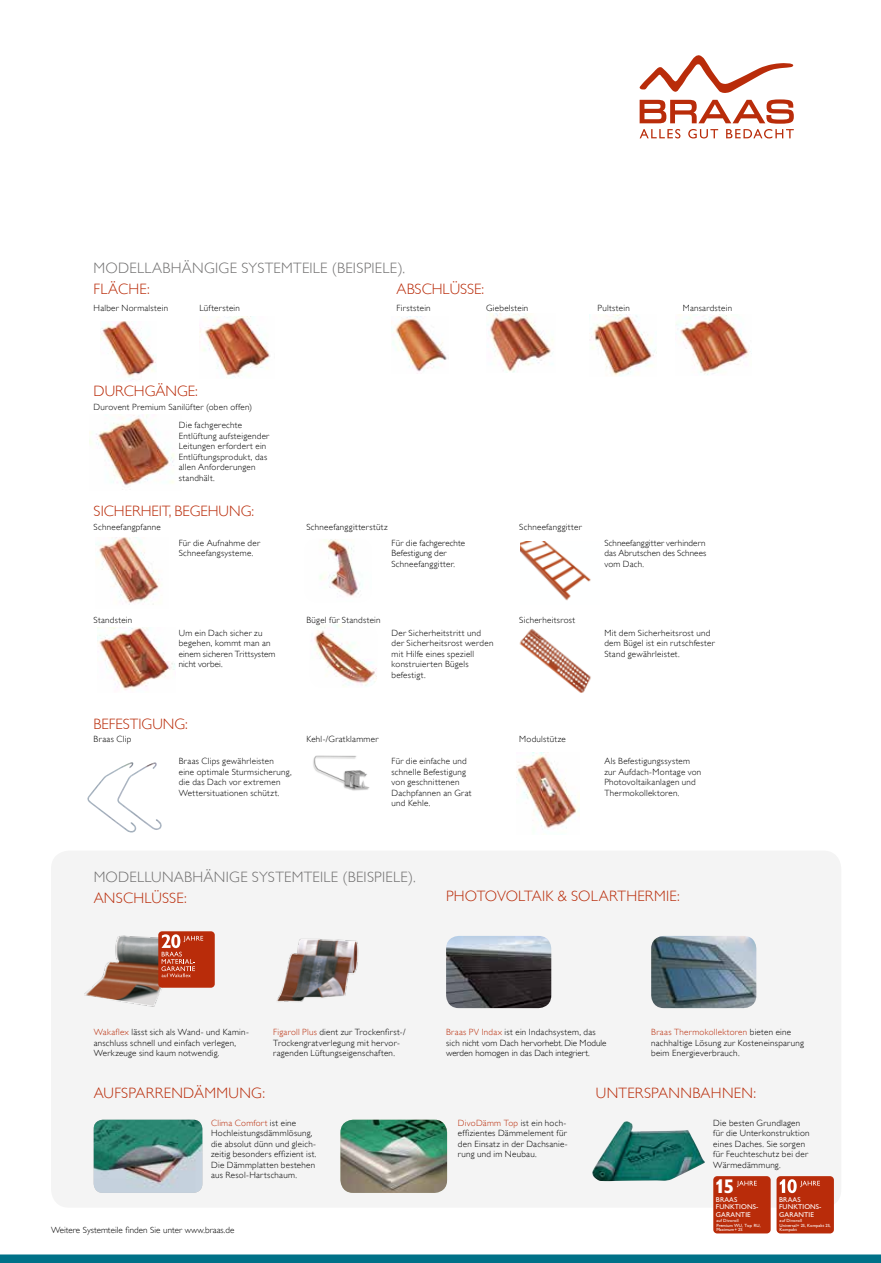
<style>
.page{position:relative;width:881px;height:1263px;background:#fff}
.page>*{position:absolute;margin:0;border:0;box-sizing:border-box;transform-origin:0 0}
.t1{font:700 19.8px "Gill Sans Alt One WGL";color:#fff}
.t2{font:15px "Gill Sans Alt One WGL Light";color:#b92c0a}
.t3{font:15px "Gill Sans Alt One WGL Light";letter-spacing:.02em;color:#706f6f}
.t4{font:15px "Gill Sans Alt One WGL Light";letter-spacing:.02em;color:#b92c0a}
.t5{font:9px/10.5px "Gill Sans Alt One WGL Light";letter-spacing:.03em;color:#000}
.t6{font:9px/10.5px "Gill Sans Alt One WGL Light";color:#000}
.t7{font:7.05px/7.5px "Gill Sans Alt One WGL";letter-spacing:.015em;color:#fff}
.t8{font:4.5px/4.2px "Gill Sans Alt One WGL";color:#fff}
.s1{color:#b92c0a}
</style>
<div class="page">
<svg style="left:0;top:1254px;width:880px;height:9px;background:#0d788e"></svg>
<img style="left:520px;top:541px;width:71px;height:60px">
<img style="left:89px;top:415px;width:86px;height:75px">
<img style="left:95px;top:537px;width:67px;height:68px">
<img style="left:311px;top:624px;width:66px;height:63px">
<img style="left:101px;top:321px;width:55px;height:60px">
<img style="left:199px;top:317px;width:71px;height:61px">
<img style="left:676px;top:314px;width:75px;height:61px">
<img style="left:589px;top:315px;width:67px;height:61px">
<img style="left:487px;top:313px;width:66px;height:60px">
<img style="left:98px;top:627px;width:77px;height:63px">
<img style="left:516px;top:752px;width:63px;height:77px">
<div style="left:51px;top:851px;width:789px;height:357px;background:#f4f4f4;border-radius:18px"></div>
<img style="left:446px;top:936px;width:105px;height:72px">
<img style="left:84px;top:935px;width:78px;height:72px">
<img style="left:277px;top:939px;width:82px;height:63px">
<img style="left:592px;top:1121px;width:113px;height:60px">
<div style="left:158px;top:931px;width:57px;height:57px;background:#b92c0a;border-radius:4px"></div>
<svg style="left:161px;top:934px;width:42px;height:43px"></svg>
<div style="left:713px;top:1176px;width:57px;height:57px;background:#b92c0a;border-radius:4px"></div>
<svg style="left:736px;top:1181px;width:20px;height:6px"></svg>
<div style="left:776px;top:1176px;width:57px;height:57px;background:#b92c0a;border-radius:4px"></div>
<svg style="left:779px;top:1179px;width:40px;height:14px"></svg>
<svg style="left:639px;top:55px;width:153px;height:38px"></svg>
<svg style="left:639px;top:99px;width:154px;height:39px"></svg>
<img style="left:391px;top:317px;width:56px;height:55px">
<img style="left:519px;top:629px;width:72px;height:64px">
<img style="left:94px;top:1120px;width:108px;height:73px">
<img style="left:320px;top:539px;width:43px;height:57px">
<img style="left:313px;top:755px;width:57px;height:36px">
<img style="left:87px;top:770px;width:49px;height:63px">
<img style="left:116px;top:762px;width:46px;height:68px">
<img style="left:651px;top:936px;width:105px;height:72px">
<img style="left:340px;top:1120px;width:107px;height:73px">
<h2 class="t3" style="left:94px;top:258px;width:313px">MODELLABHÄNGIGE SYSTEMTEILE (BEISPIELE).</h2>
<h2 class="t2" style="left:94px;top:279px;width:58px">FLÄCHE:</h2>
<h2 class="t2" style="left:396px;top:279px;width:89px">ABSCHLÜSSE:</h2>
<p class="t5" style="left:94px;top:303px;width:76px">Halber Normalstein</p>
<p class="t5" style="left:199px;top:303px;width:42px">Lüfterstein</p>
<p class="t5" style="left:486px;top:303px;width:44px">Giebelstein</p>
<p class="t5" style="left:597px;top:303px;width:34px">Pultstein</p>
<p class="t5" style="left:682px;top:303px;width:51px">Mansardstein</p>
<p class="t5" style="left:396px;top:303px;width:36px">Firststein</p>
<h2 class="t2" style="left:94px;top:381px;width:106px">DURCHGÄNGE:</h2>
<p class="t5" style="left:179px;top:420px;width:92px">Die fachgerechte<br>Entlüftung aufsteigender<br>Leitungen erfordert ein<br>Entlüftungsprodukt, das allen Anforderungen standhält.</p>
<p class="t5" style="left:94px;top:401px;width:160px">Durovent Premium Sanilüfter (oben offen)</p>
<h2 class="t2" style="left:94px;top:501px;width:162px">SICHERHEIT, BEGEHUNG:</h2>
<p class="t5" style="left:94px;top:521px;width:69px">Schneefangpfanne</p>
<p class="t5" style="left:306px;top:521px;width:83px">Schneefanggitterstütz</p>
<p class="t5" style="left:179px;top:537px;width:83px">Für die Aufnahme der<br>Schneefangsysteme.</p>
<p class="t5" style="left:519px;top:521px;width:64px">Schneefanggitter</p>
<p class="t5" style="left:391px;top:537px;width:75px">Für die fachgerechte<br>Befestigung der<br>Schneefanggitter.</p>
<p class="t5" style="left:604px;top:537px;width:103px;text-align:justify">Schneefanggitter verhindern das Abrutschen des Schnees vom Dach.</p>
<p class="t5" style="left:94px;top:615px;width:40px">Standstein</p>
<p class="t5" style="left:306px;top:615px;width:76px">Bügel für Standstein</p>
<p class="t5" style="left:519px;top:615px;width:57px">Sicherheitsrost</p>
<p class="t5" style="left:179px;top:627px;width:98px">Um ein Dach sicher zu begehen, kommt man an einem sicheren Trittsystem nicht vorbei.</p>
<p class="t5" style="left:391px;top:627px;width:103px">Der Sicherheitstritt und der Sicherheitsrost werden mit Hilfe eines speziell konstruierten Bügels befestigt.</p>
<p class="t5" style="left:604px;top:627px;width:112px">Mit dem Sicherheitsrost und dem Bügel ist ein rutschfester<br>Stand gewährleistet.</p>
<h2 class="t2" style="left:94px;top:714px;width:96px">BEFESTIGUNG:</h2>
<p class="t5" style="left:94px;top:734px;width:39px">Braas Clip</p>
<p class="t5" style="left:179px;top:756px;width:114px">Braas Clips gewährleisten eine optimale Sturmsicherung, die das Dach vor extremen<br>Wettersituationen schützt.</p>
<p class="t5" style="left:306px;top:734px;width:73px">Kehl-/Gratklammer</p>
<p class="t5" style="left:391px;top:756px;width:82px">Für die einfache und schnelle Befestigung von geschnittenen<br>Dachpfannen an Grat und Kehle.</p>
<h2 class="t3" style="left:94px;top:867px;width:323px">MODELLUNABHÄNIGE SYSTEMTEILE (BEISPIELE).</h2>
<p class="t5" style="left:519px;top:734px;width:48px">Modulstütze</p>
<p class="t5" style="left:604px;top:756px;width:98px">Als Befestigungssystem zur Aufdach-Montage von<br>Photovoltaikanlagen und<br>Thermokollektoren.</p>
<h2 class="t2" style="left:94px;top:888px;width:95px">ANSCHLÜSSE:</h2>
<h2 class="t2" style="left:446px;top:886px;width:235px">PHOTOVOLTAIK &amp; SOLARTHERMIE:</h2>
<p class="t5" style="left:94px;top:1027px;width:156px"><span class="s1">Wakaflex</span> lässt sich als Wand- und Kamin&shy;anschluss schnell und einfach verlegen,<br>Werkzeuge sind kaum notwendig.</p>
<p class="t5" style="left:273px;top:1027px;width:134px"><span class="s1">Figaroll Plus</span> dient zur Trockenfirst-/<br>Trockengratverlegung mit hervor&shy;ragenden Lüftungseigenschaften.</p>
<h2 class="t4" style="left:94px;top:1083px;width:173px">AUFSPARRENDÄMMUNG:</h2>
<p class="t5" style="left:211px;top:1117px;width:107px"><span class="s1">Clima Comfort</span> ist eine<br>Hochleistungsdämmlösung, die absolut dünn und gleich&shy;zeitig besonders effizient ist.<br>Die Dämmplatten bestehen aus Resol-Hartschaum.</p>
<p class="t6" style="left:51px;top:1225px;width:185px">Weitere Systemteile finden Sie unter www.braas.de</p>
<p class="t6" style="left:446px;top:1027px;width:162px"><span class="s1">Braas PV Indax</span> ist ein Indachsystem, das sich nicht vom Dach hervorhebt. Die Module werden homogen in das Dach integriert.</p>
<p class="t5" style="left:651px;top:1027px;width:154px"><span class="s1">Braas Thermokollektoren</span> bieten eine nachhaltige Lösung zur Kosteneinsparung beim Energieverbrauch.</p>
<p class="t5" style="left:458px;top:1117px;width:111px"><span class="s1">DivoDämm Top</span> ist ein hoch&shy;effizientes Dämmelement für den Einsatz in der Dachsanie&shy;rung und im Neubau.</p>
<h2 class="t4" style="left:595px;top:1083px;width:162px">UNTERSPANNBAHNEN:</h2>
<p class="t5" style="left:713px;top:1117px;width:98px">Die besten Grundlagen für die Unterkonstruktion eines Daches. Sie sorgen für Feuchteschutz bei der<br>Wärmedämmung.</p>
<h1 class="t1" style="left:714px;top:1173px;width:21px">15</h1>
<p class="t8" style="left:716px;top:1219px;width:46px">auf Divoroll<br>Premium WU, Top RU,<br>Maximum+ 2S</p>
<p class="t8" style="left:779px;top:1219px;width:53px">auf Divoroll<br>Universal+ 2S, Kompakt 2S,<br>Kompakt</p>
<p class="t7" style="left:778px;top:1195px;width:44px">BRAAS<br>FUNKTIONS-<br>GARANTIE</p>
<p class="t7" style="left:715px;top:1195px;width:44px">BRAAS<br>FUNKTIONS-<br>GARANTIE</p>
</div>
